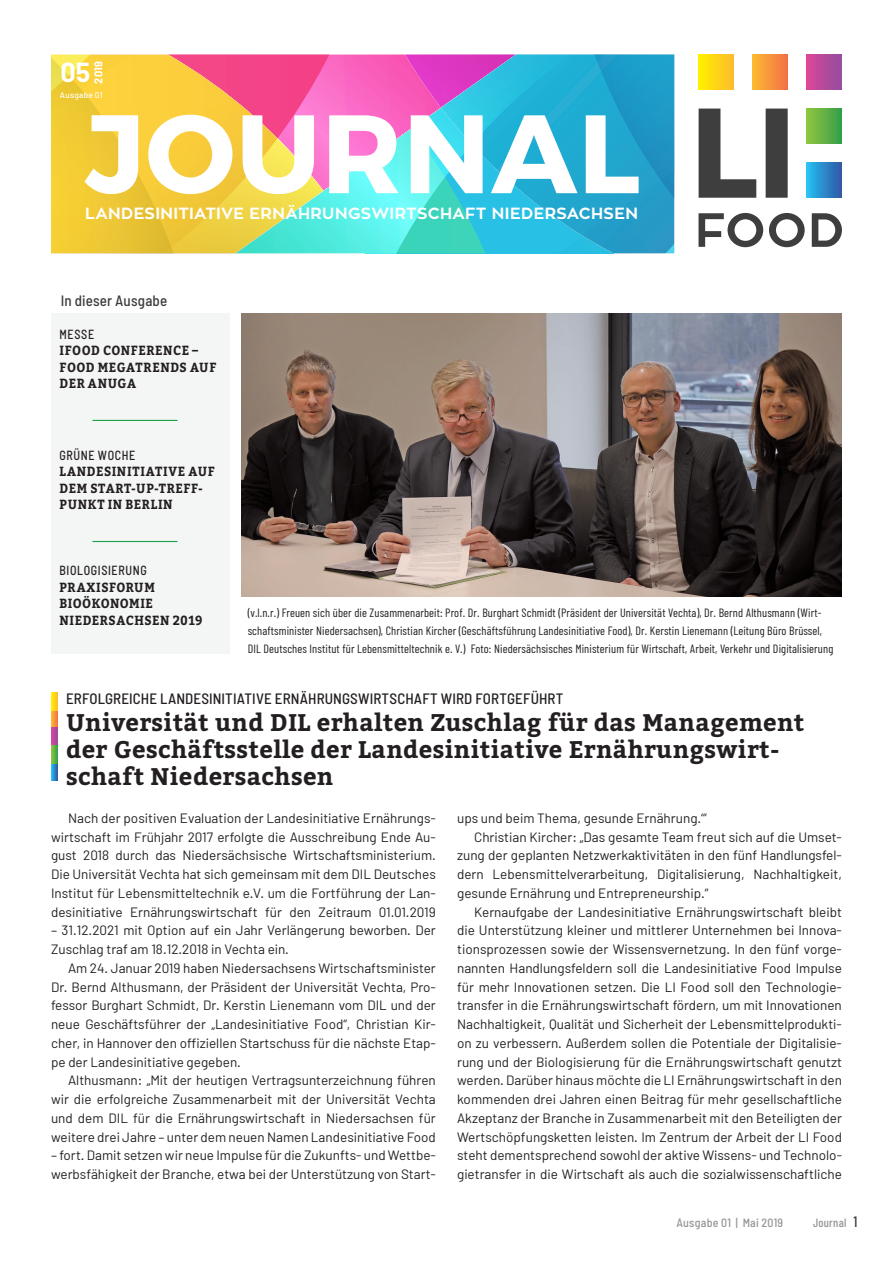
<style>
.page{position:relative;width:893px;height:1263px;background:#fff}
.page>*{position:absolute;margin:0;border:0;box-sizing:border-box;transform-origin:0 0}
.t1{font:700 111.15px "Montserrat";letter-spacing:.01em;color:#fff}
.t2{font:700 26.85px "Barlow";color:#fff}
.t3{font:700 24px/27px "Bitter";letter-spacing:.015em;color:#231f20}
.t4{font:700 16.05px "Zona Pro";letter-spacing:.02em;color:#fff}
.t5{font:500 semi-condensed 15px "Barlow";letter-spacing:.01em;color:#231f20}
.t6{font:500 semi-condensed 15px "Barlow";letter-spacing:.01em;color:#3e3e3f}
.t7{font:13.5px/18.8px "Barlow";color:#231f20;text-align:justify}
.t8{font:700 13.2px/16.5px "Bitter";letter-spacing:.045em;color:#231f20;scale:.91 1}
.t9{font:500 semi-condensed 13.2px "Barlow";letter-spacing:.055em;color:#231f20;scale:.91 1}
.t10{font:12px/18px "Barlow Condensed";letter-spacing:.01em;color:#231f20}
.t11{font:500 semi-condensed 12px "Barlow";letter-spacing:.025em;color:#939598}
.t12{font:500 12px "Barlow Condensed";letter-spacing:.02em;color:#939598}
.t13{font:700 11.1px "Barlow";color:#fff}
.t14{font:500 8.25px "Barlow";letter-spacing:.035em;color:#fff}
.s1{font-size:15px;color:#3e3e3f}
</style>
<div class="page">
<div style="left:51px;top:313px;width:178px;height:341px;background:#f4f5f5"></div>
<img style="left:241px;top:313px;width:601px;height:284px">
<svg style="left:51px;top:54px;width:623px;height:199px;background:#97b19c"></svg>
<svg style="left:753px;top:54px;width:35px;height:35px"></svg>
<svg style="left:699px;top:54px;width:35px;height:35px"></svg>
<svg style="left:807px;top:54px;width:35px;height:35px"></svg>
<svg style="left:807px;top:163px;width:35px;height:35px"></svg>
<svg style="left:807px;top:109px;width:35px;height:35px"></svg>
<svg style="left:699px;top:109px;width:89px;height:89px"></svg>
<svg style="left:698px;top:213px;width:144px;height:34px"></svg>
<svg style="left:51px;top:710px;width:6px;height:18px"></svg>
<svg style="left:51px;top:693px;width:6px;height:17px"></svg>
<svg style="left:51px;top:728px;width:6px;height:17px"></svg>
<svg style="left:51px;top:763px;width:6px;height:17px"></svg>
<svg style="left:51px;top:745px;width:6px;height:18px"></svg>
<hr style="left:92px;top:420px;width:86px;height:1px;background:#18a149">
<hr style="left:92px;top:541px;width:86px;height:1px;background:#18a149">
<h2 class="t2" style="left:61px;top:55px;width:31px">05</h2>
<p class="t13" style="left:92px;top:84px;width:24px;rotate:-90deg">2019</p>
<p class="t14" style="left:60px;top:90px;width:44px">Ausgabe 01</p>
<h1 class="t1" style="left:85px;top:85px;width:557px">JOURNAL</h1>
<p class="t4" style="left:85px;top:203px;width:555px">LANDESINITIATIVE ERNÄHRUNGSWIRTSCHAFT N IEDERSACHSEN</p>
<p class="t6" style="left:61px;top:291px;width:108px">IN DIESER AUSGABE</p>
<p class="t9" style="left:60px;top:326px;width:40px">MESSE</p>
<p class="t8" style="left:60px;top:342px;width:172px">IFOOD CONFERENCE –<br>FOOD MEGATRENDS AUF<br>DER ANUGA</p>
<p class="t9" style="left:60px;top:447px;width:85px">GRÜNE WOCHE</p>
<p class="t8" style="left:60px;top:463px;width:170px">LANDESINITIATIVE AUF<br>DEM START-UP-TREFF-<br>PUNKT IN BERLIN</p>
<p class="t9" style="left:60px;top:562px;width:96px">BIOLOGISIERUNG</p>
<p class="t8" style="left:60px;top:579px;width:159px">PRAXISFORUM<br>BIOÖKONOMIE<br>NIEDERSACHSEN 2019</p>
<p class="t10" style="left:248px;top:604px;width:587px">(v.l.n.r.) Freuen sich über die Zusammenarbeit: Prof. Dr. Burghart Schmidt (Präsident der Universität Vechta), Dr. Bernd Althusmann (Wirt&shy;schaftsminister Niedersachsen), Christian Kircher (Geschäftsführung Landesinitiative Food), Dr. Kerstin Lienemann (Leitung Büro Brüssel,<br>DIL Deutsches Institut für Lebensmitteltechnik e. V.) Foto: Niedersächsisches Ministerium für Wirtschaft, Arbeit, Verkehr und Digitalisierung</p>
<p class="t5" style="left:66px;top:689px;width:499px">ERFOLGREICHE LANDESINITIATIVE ERNÄHRUNGSWIRTSCHAFT WIRD FORTGEFÜHRT</p>
<h3 class="t3" style="left:66px;top:708px;width:740px">UNIVERSITÄT UND DIL ERHALTEN ZUSCHLAG FÜR DAS MANAGEMENT<br>DER GESCHÄFTSSTELLE DER LANDESINITIATIVE ERNÄHRUNGSWIRT-<br>SCHAFT NIEDERSACHSEN</h3>
<p class="t7" style="left:51px;top:808px;width:386px;text-indent:17px">Nach der positiven Evaluation der Landesinitiative Ernährungs&shy;wirtschaft im Frühjahr 2017 erfolgte die Ausschreibung Ende Au&shy;gust 2018 durch das Niedersächsische Wirtschaftsministerium.<br>Die Universität Vechta hat sich gemeinsam mit dem DIL Deutsches Institut für Lebensmitteltechnik e.V. um die Fortführung der Lan&shy;desinitiative Ernährungswirtschaft für den Zeitraum 01.01.2019</p>
<p class="t7" style="left:51px;top:921px;width:386px">– 31.12.2021 mit Option auf ein Jahr Verlängerung beworben. Der<br>Zuschlag traf am 18.12.2018 in Vechta ein.</p>
<p class="t7" style="left:51px;top:958px;width:386px;text-indent:17px">Am 24. Januar 2019 haben Niedersachsens Wirtschaftsminister Dr. Bernd Althusmann, der Präsident der Universität Vechta, Pro&shy;fessor Burghart Schmidt, Dr. Kerstin Lienemann vom DIL und der neue Geschäftsführer der „Landesinitiative Food“, Christian Kir&shy;cher, in Hannover den offiziellen Startschuss für die nächste Etap&shy;pe der Landesinitiative gegeben.</p>
<p class="t7" style="left:51px;top:1071px;width:386px;text-indent:17px">Althusmann: „Mit der heutigen Vertragsunterzeichnung führen wir die erfolgreiche Zusammenarbeit mit der Universität Vechta und dem DIL für die Ernährungswirtschaft in Niedersachsen für weitere drei Jahre – unter dem neuen Namen Landesinitiative Food</p>
<p class="t7" style="left:51px;top:1146px;width:386px">– fort. Damit setzen wir neue Impulse für die Zukunfts- und Wettbe&shy;werbsfähigkeit der Branche, etwa bei der Unterstützung von Start-</p>
<p class="t7" style="left:457px;top:808px;width:251px">ups und beim Thema, gesunde Ernährung.‘“</p>
<p class="t7" style="left:474px;top:827px;width:369px">Christian Kircher: „Das gesamte Team freut sich auf die Umset-</p>
<p class="t7" style="left:457px;top:846px;width:386px">zung der geplanten Netzwerkaktivitäten in den fünf Handlungsfel-</p>
<p class="t7" style="left:457px;top:864px;width:386px">dern Lebensmittelverarbeitung, Digitalisierung, Nachhaltigkeit,</p>
<p class="t7" style="left:457px;top:883px;width:253px">gesunde Ernährung und Entrepreneurship.“</p>
<p class="t7" style="left:474px;top:902px;width:369px">Kernaufgabe der Landesinitiative Ernährungswirtschaft bleibt</p>
<p class="t7" style="left:457px;top:921px;width:386px">die Unterstützung kleiner und mittlerer Unternehmen bei Innova-</p>
<p class="t7" style="left:457px;top:939px;width:386px">tionsprozessen sowie der Wissensvernetzung. In den fünf vorge-</p>
<p class="t7" style="left:457px;top:958px;width:386px">nannten Handlungsfeldern soll die Landesinitiative Food Impulse</p>
<p class="t7" style="left:457px;top:977px;width:386px">für mehr Innovationen setzen. Die LI Food soll den Technologie-</p>
<p class="t7" style="left:457px;top:996px;width:386px">transfer in die Ernährungswirtschaft fördern, um mit Innovationen</p>
<p class="t7" style="left:457px;top:1014px;width:386px">Nachhaltigkeit, Qualität und Sicherheit der Lebensmittelprodukti-</p>
<p class="t7" style="left:457px;top:1033px;width:386px">on zu verbessern. Außerdem sollen die Potentiale der Digitalisie-</p>
<p class="t7" style="left:457px;top:1052px;width:386px">rung und der Biologisierung für die Ernährungswirtschaft genutzt</p>
<p class="t7" style="left:457px;top:1071px;width:386px">werden. Darüber hinaus möchte die LI Ernährungswirtschaft in den</p>
<p class="t7" style="left:457px;top:1089px;width:386px">kommenden drei Jahren einen Beitrag für mehr gesellschaftliche</p>
<p class="t7" style="left:457px;top:1108px;width:386px">Akzeptanz der Branche in Zusammenarbeit mit den Beteiligten der</p>
<p class="t7" style="left:457px;top:1127px;width:386px">Wertschöpfungsketten leisten. Im Zentrum der Arbeit der LI Food</p>
<p class="t7" style="left:457px;top:1146px;width:386px">steht dementsprechend sowohl der aktive Wissens- und Technolo-</p>
<p class="t7" style="left:457px;top:1164px;width:386px">gietransfer in die Wirtschaft als auch die sozialwissenschaftliche</p>
<p class="t11" style="left:676px;top:1215px;width:108px">AUSGABE 01 | MAI 2019</p>
<p class="t12" style="left:813px;top:1215px;width:46px">Journal <span class="s1">1</span></p>
</div>
